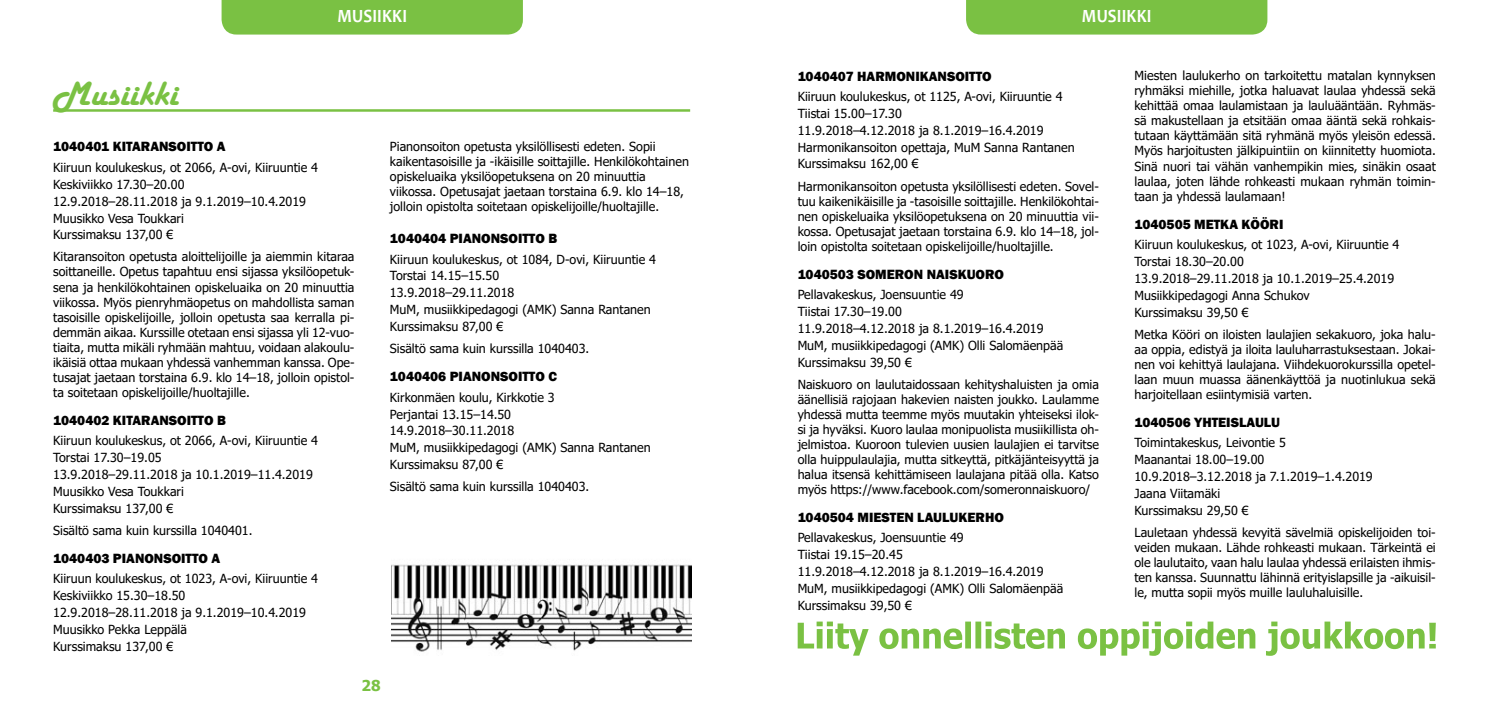
<style>
.page{position:relative;width:1489px;height:709px;background:#fff}
.page>*{position:absolute;margin:0;border:0;box-sizing:border-box;transform-origin:0 0}
.t1{font:35px "Harlow Solid";color:#7ac143}
.t2{font:700 18.75px "Candara";letter-spacing:.01em;color:#fff;scale:.9 1}
.t3{font:700 15px "Tahoma";color:#7ac143}
.t4{font:800 13.75px "Franklin Gothic";color:#000}
.t5{font:12.5px/16.9px "Tahoma";color:#000}
</style>
<div class="page">
<div style="left:221px;top:0;width:302px;height:35px;background:#7ac143"></div>
<hr style="left:53px;top:109px;width:637px;height:3px;background:#7ac143">
<img style="left:391px;top:564px;width:300px;height:88px">
<div style="left:966px;top:0;width:301px;height:35px;background:#7ac143"></div>
<svg style="left:797px;top:621px;width:638px;height:35px"></svg>
<h1 class="t1" style="left:53px;top:74px;width:126px">Musiikki</h1>
<h2 class="t2" style="left:337px;top:4px;width:79px">MUSIIKKI</h2>
<p class="t4" style="left:53px;top:138px;width:174px">1040401 KITARANSOITTO A</p>
<p class="t5" style="left:53px;top:159px;width:266px">Kiiruun koulukeskus, ot 2066, A-ovi, Kiiruuntie 4<br>Keskiviikko 17.30–20.00<br>12.9.2018–28.11.2018 ja 9.1.2019–10.4.2019<br>Muusikko Vesa Toukkari<br>Kurssimaksu 137,00 €</p>
<p class="t5" style="left:53px;top:250px;width:303px;line-height:15px;text-align:justify">Kitaransoiton opetusta aloittelijoille ja aiemmin kitaraa soittaneille. Opetus tapahtuu ensi sijassa yksilöopetuk&shy;sena ja henkilökohtainen opiskeluaika on 20 minuuttia viikossa. Myös pienryhmäopetus on mahdollista saman tasoisille opiskelijoille, jolloin opetusta saa kerralla pi&shy;demmän aikaa. Kurssille otetaan ensi sijassa yli 12-vuo&shy;tiaita, mutta mikäli ryhmään mahtuu, voidaan alakoulu&shy;ikäisiä ottaa mukaan yhdessä vanhemman kanssa. Ope&shy;tusajat jaetaan torstaina 6.9. klo 14–18, jolloin opistol&shy;ta soitetaan opiskelijoille/huoltajille.</p>
<p class="t4" style="left:53px;top:411px;width:174px">1040402 KITARANSOITTO B</p>
<p class="t5" style="left:53px;top:433px;width:266px">Kiiruun koulukeskus, ot 2066, A-ovi, Kiiruuntie 4<br>Torstai 17.30–19.05<br>13.9.2018–29.11.2018 ja 10.1.2019–11.4.2019<br>Muusikko Vesa Toukkari<br>Kurssimaksu 137,00 €</p>
<p class="t5" style="left:53px;top:522px;width:201px">Sisältö sama kuin kurssilla 1040401.</p>
<p class="t4" style="left:53px;top:549px;width:169px">1040403 PIANONSOITTO A</p>
<p class="t5" style="left:53px;top:571px;width:266px">Kiiruun koulukeskus, ot 1023, A-ovi, Kiiruuntie 4<br>Keskiviikko 15.30–18.50<br>12.9.2018–28.11.2018 ja 9.1.2019–10.4.2019<br>Muusikko Pekka Leppälä<br>Kurssimaksu 137,00 €</p>
<p class="t5" style="left:390px;top:140px;width:300px;line-height:15px">Pianonsoiton opetusta yksilöllisesti edeten. Sopii kaikentasoisille ja -ikäisille soittajille. Henkilökohtainen opiskeluaika yksilöopetuksena on 20 minuuttia viikossa. Opetusajat jaetaan torstaina 6.9. klo 14–18, jolloin opistolta soitetaan opiskelijoille/huoltajille.</p>
<p class="t4" style="left:390px;top:229px;width:169px">1040404 PIANONSOITTO B</p>
<p class="t5" style="left:390px;top:251px;width:267px">Kiiruun koulukeskus, ot 1084, D-ovi, Kiiruuntie 4<br>Torstai 14.15–15.50<br>13.9.2018–29.11.2018<br>MuM, musiikkipedagogi (AMK) Sanna Rantanen<br>Kurssimaksu 87,00 €</p>
<p class="t5" style="left:390px;top:341px;width:201px">Sisältö sama kuin kurssilla 1040403.</p>
<p class="t4" style="left:390px;top:368px;width:168px">1040406 PIANONSOITTO C</p>
<p class="t5" style="left:390px;top:389px;width:262px">Kirkonmäen koulu, Kirkkotie 3<br>Perjantai 13.15–14.50<br>14.9.2018–30.11.2018<br>MuM, musiikkipedagogi (AMK) Sanna Rantanen<br>Kurssimaksu 87,00 €</p>
<p class="t5" style="left:390px;top:479px;width:201px">Sisältö sama kuin kurssilla 1040403.</p>
<p class="t3" style="left:361px;top:675px;width:21px">28</p>
<h2 class="t2" style="left:1081px;top:4px;width:11px">MUSII</h2>
<h2 class="t2" style="left:1126px;top:4px;width:27px">KKI</h2>
<p class="t4" style="left:797px;top:67px;width:195px">1040407 HARMONIKANSOITTO</p>
<p class="t5" style="left:797px;top:89px;width:278px">Kiiruun koulukeskus, ot 1125, A-ovi, Kiiruuntie 4<br>Tiistai 15.00–17.30<br>11.9.2018–4.12.2018 ja 8.1.2019–16.4.2019<br>Harmonikansoiton opettaja, MuM Sanna Rantanen Kurssimaksu 162,00 €</p>
<p class="t5" style="left:797px;top:179px;width:303px;line-height:15px;text-align:justify">Harmonikansoiton opetusta yksilöllisesti edeten. Sovel&shy;tuu kaikenikäisille ja -tasoisille soittajille. Henkilökohtai&shy;nen opiskeluaika yksilöopetuksena on 20 minuuttia vii&shy;kossa. Opetusajat jaetaan torstaina 6.9. klo 14–18, jol&shy;loin opistolta soitetaan opiskelijoille/huoltajille.</p>
<p class="t4" style="left:797px;top:265px;width:208px">1040503 SOMERON NAISKUORO</p>
<p class="t5" style="left:797px;top:287px;width:267px">Pellavakeskus, Joensuuntie 49<br>Tiistai 17.30–19.00<br>11.9.2018–4.12.2018 ja 8.1.2019–16.4.2019<br>MuM, musiikkipedagogi (AMK) Olli Salomäenpää Kurssimaksu 39,50 €</p>
<p class="t5" style="left:797px;top:377px;width:303px;line-height:15px;text-align:justify">Naiskuoro on laulutaidossaan kehityshaluisten ja omia äänellisiä rajojaan hakevien naisten joukko. Laulamme yhdessä mutta teemme myös muutakin yhteiseksi ilok&shy;si ja hyväksi. Kuoro laulaa monipuolista musiikillista oh&shy;jelmistoa. Kuoroon tulevien uusien laulajien ei tarvitse olla huippulaulajia, mutta sitkeyttä, pitkäjänteisyyttä ja halua itsensä kehittämiseen laulajana pitää olla. Katso myös https://www.facebook.com/someronnaiskuoro/</p>
<p class="t4" style="left:797px;top:508px;width:208px">1040504 MIESTEN LAULUKERHO</p>
<p class="t5" style="left:797px;top:530px;width:267px">Pellavakeskus, Joensuuntie 49<br>Tiistai 19.15–20.45<br>11.9.2018–4.12.2018 ja 8.1.2019–16.4.2019<br>MuM, musiikkipedagogi (AMK) Olli Salomäenpää Kurssimaksu 39,50 €</p>
<p class="t5" style="left:1134px;top:69px;width:303px;line-height:15px;text-align:justify">Miesten laulukerho on tarkoitettu matalan kynnyksen ryhmäksi miehille, jotka haluavat laulaa yhdessä sekä kehittää omaa laulamistaan ja lauluääntään. Ryhmäs&shy;sä makustellaan ja etsitään omaa ääntä sekä rohkais&shy;tutaan käyttämään sitä ryhmänä myös yleisön edessä.<br>Myös harjoitusten jälkipuintiin on kiinnitetty huomiota.<br>Sinä nuori tai vähän vanhempikin mies, sinäkin osaat laulaa, joten lähde rohkeasti mukaan ryhmän toimin&shy;taan ja yhdessä laulamaan!</p>
<p class="t4" style="left:1134px;top:215px;width:150px">1040505 METKA KÖÖRI</p>
<p class="t5" style="left:1134px;top:237px;width:266px">Kiiruun koulukeskus, ot 1023, A-ovi, Kiiruuntie 4<br>Torstai 18.30–20.00<br>13.9.2018–29.11.2018 ja 10.1.2019–25.4.2019<br>Musiikkipedagogi Anna Schukov<br>Kurssimaksu 39,50 €</p>
<p class="t5" style="left:1134px;top:327px;width:303px;line-height:15px;text-align:justify">Metka Kööri on iloisten laulajien sekakuoro, joka halu&shy;aa oppia, edistyä ja iloita lauluharrastuksestaan. Jokai&shy;nen voi kehittyä laulajana. Viihdekuorokurssilla opetel&shy;laan muun muassa äänenkäyttöä ja nuotinlukua sekä harjoitellaan esiintymisiä varten.</p>
<p class="t4" style="left:1134px;top:413px;width:147px">1040506 YHTEISLAULU</p>
<p class="t5" style="left:1134px;top:435px;width:240px">Toimintakeskus, Leivontie 5<br>Maanantai 18.00–19.00<br>10.9.2018–3.12.2018 ja 7.1.2019–1.4.2019<br>Jaana Viitamäki<br>Kurssimaksu 29,50 €</p>
<p class="t5" style="left:1134px;top:525px;width:303px;line-height:15px;text-align:justify">Lauletaan yhdessä kevyitä sävelmiä opiskelijoiden toi&shy;veiden mukaan. Lähde rohkeasti mukaan. Tärkeintä ei ole laulutaito, vaan halu laulaa yhdessä erilaisten ihmis&shy;ten kanssa. Suunnattu lähinnä erityislapsille ja -aikuisil&shy;le, mutta sopii myös muille lauluhaluisille.</p>
</div>
